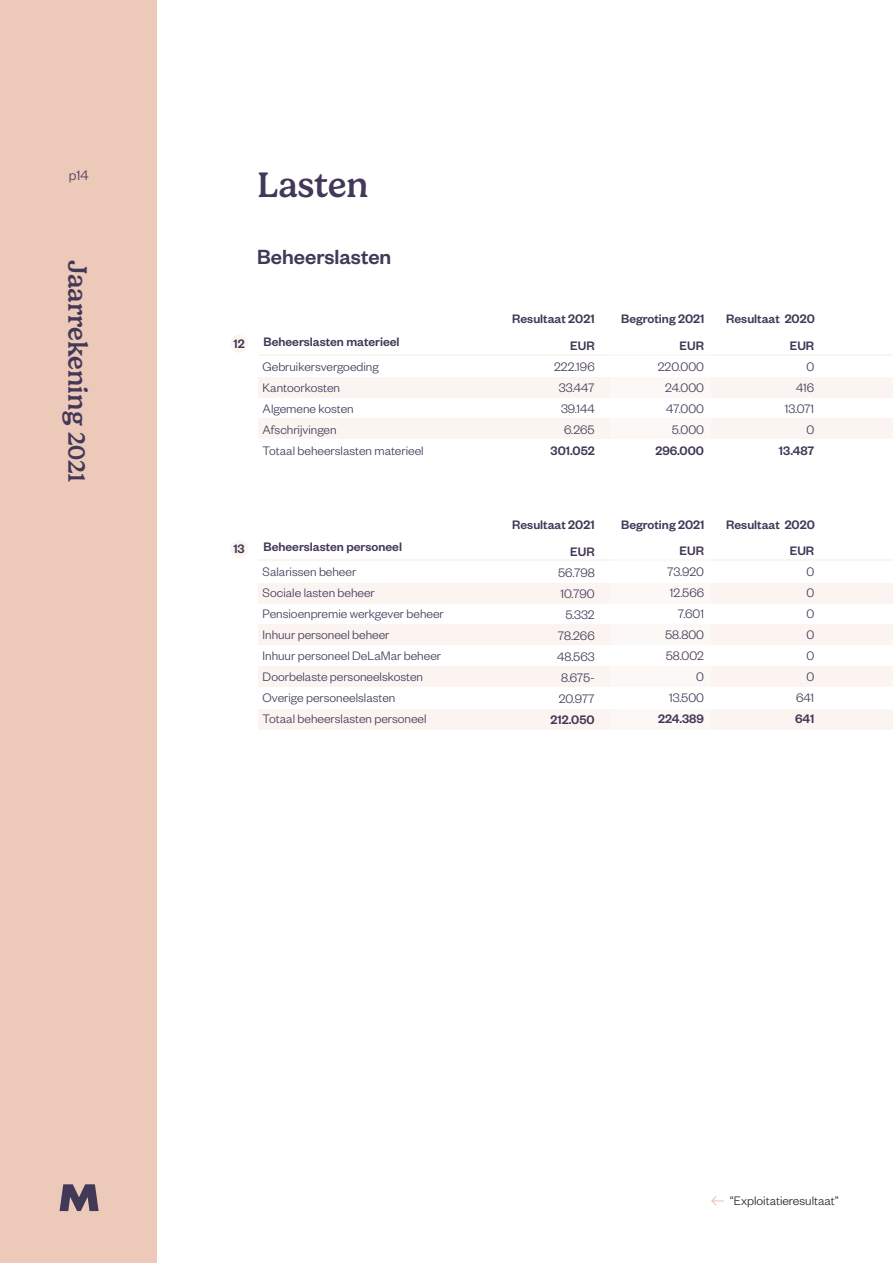
<style>
.page{position:relative;width:893px;height:1263px;background:#fff}
.page>*{position:absolute;margin:0;border:0;box-sizing:border-box;transform-origin:0 0}
.t1{font:500 36px "Gelica";color:#423857}
.t2{font:500 27px "Gelica";color:#423857}
.t3{font:500 22.5px "Founders Grotesk";color:#423857}
.t4{font:300 15px "Founders Grotesk";color:#423857}
.t5{font:300 13.5px/21px "Founders Grotesk";color:#423857;text-align:right}
.t6{font:500 13.5px "Founders Grotesk";color:#423857}
.t7{font:300 13.5px "Founders Grotesk";color:#262626}
.s1{font-size:24px}
</style>
<div class="page">
<div style="left:0;top:0;width:156px;height:1263px;background:#edc9ba"></div>
<svg style="left:60px;top:1184px;width:39px;height:27px"></svg>
<svg style="left:711px;top:1196px;width:13px;height:9px"></svg>
<div style="left:259px;top:378px;width:634px;height:20px;background:#fbf4f1"></div>
<div style="left:259px;top:583px;width:634px;height:20px;background:#fbf4f1"></div>
<div style="left:258px;top:419px;width:635px;height:20px;background:#fbf4f1"></div>
<div style="left:258px;top:624px;width:635px;height:20px;background:#fbf4f1"></div>
<div style="left:258px;top:666px;width:635px;height:21px;background:#fbf4f1"></div>
<div style="left:258px;top:709px;width:635px;height:20px;background:#fbf4f1"></div>
<hr style="left:259px;top:354px;width:634px;height:2px;background:#fbf4f1">
<hr style="left:259px;top:560px;width:634px;height:1px;background:#fbf4f1">
<div style="left:611px;top:306px;width:100px;height:157px;background:#fff"></div>
<div style="left:611px;top:512px;width:100px;height:230px;background:#fff"></div>
<div style="left:230px;top:335px;width:18px;height:18px;background:#fbf4f1;border-radius:50%"></div>
<div style="left:230px;top:540px;width:18px;height:18px;background:#fbf4f1;border-radius:50%"></div>
<p class="t4" style="left:69px;top:166px;width:21px">p14</p>
<h2 class="t2" style="left:93px;top:260px;width:224px;rotate:90deg">Jaarrekening <span class="s1">2021</span></h2>
<h1 class="t1" style="left:257px;top:165px;width:113px">Lasten</h1>
<h3 class="t3" style="left:257px;top:243px;width:136px">Beheerslasten</h3>
<p class="t6" style="left:233px;top:335px;width:13px">12</p>
<p class="t6" style="left:263px;top:333px;width:138px">Beheerslasten materieel</p>
<p class="t5" style="left:263px;top:355px;width:162px;text-align:left">Gebruikersvergoeding<br>Kantoorkosten<br>Algemene kosten<br>Afschrijvingen<br>Totaal beheerslasten materieel</p>
<p class="t6" style="left:233px;top:540px;width:13px">13</p>
<p class="t6" style="left:263px;top:538px;width:140px">Beheerslasten personeel</p>
<p class="t5" style="left:263px;top:560px;width:183px;text-align:left">Salarissen beheer<br>Sociale lasten beheer<br>Pensioenpremie werkgever beheer<br>Inhuur personeel beheer<br>Inhuur personeel DeLaMar beheer<br>Doorbelaste personeelskosten<br>Overige personeelslasten<br>Totaal beheerslasten personeel</p>
<p class="t6" style="left:512px;top:311px;width:84px">Resultaat 2021</p>
<p class="t6" style="left:570px;top:338px;width:26px">EUR</p>
<p class="t5" style="left:554px;top:356px;width:42px">222.196<br>33.447<br>39.144<br>6.265</p>
<p class="t6" style="left:551px;top:443px;width:46px">301.052</p>
<p class="t6" style="left:512px;top:516px;width:84px">Resultaat 2021</p>
<p class="t6" style="left:570px;top:543px;width:26px">EUR</p>
<p class="t5" style="left:557px;top:561px;width:39px">56.798<br>10.790<br>5.332<br>78.266<br>48.563<br>8.675-<br>20.977</p>
<p class="t6" style="left:550px;top:711px;width:46px">212.050</p>
<p class="t6" style="left:621px;top:311px;width:85px">Begroting 2021</p>
<p class="t6" style="left:680px;top:337px;width:26px">EUR</p>
<p class="t5" style="left:658px;top:355px;width:48px">220.000<br>24.000<br>47.000<br>5.000</p>
<p class="t6" style="left:655px;top:442px;width:50px">296.000</p>
<p class="t6" style="left:726px;top:311px;width:90px">Resultaat 2020</p>
<p class="t6" style="left:790px;top:337px;width:26px">EUR</p>
<p class="t5" style="left:785px;top:355px;width:31px">0<br>416<br>13.071<br>0</p>
<p class="t6" style="left:779px;top:442px;width:37px">13.487</p>
<p class="t6" style="left:621px;top:516px;width:85px">Begroting 2021</p>
<p class="t6" style="left:680px;top:542px;width:26px">EUR</p>
<p class="t5" style="left:665px;top:561px;width:40px">73.920<br>12.566<br>7.601<br>58.800<br>58.002<br>0<br>13.500</p>
<p class="t6" style="left:658px;top:710px;width:47px">224.389</p>
<p class="t6" style="left:726px;top:516px;width:90px">Resultaat 2020</p>
<p class="t6" style="left:790px;top:542px;width:26px">EUR</p>
<p class="t5" style="left:796px;top:561px;width:20px">0<br>0<br>0<br>0<br>0<br>0<br>641</p>
<p class="t6" style="left:795px;top:710px;width:21px">641</p>
<p class="t7" style="left:730px;top:1192px;width:110px">“Exploitatieresultaat”</p>
</div>
